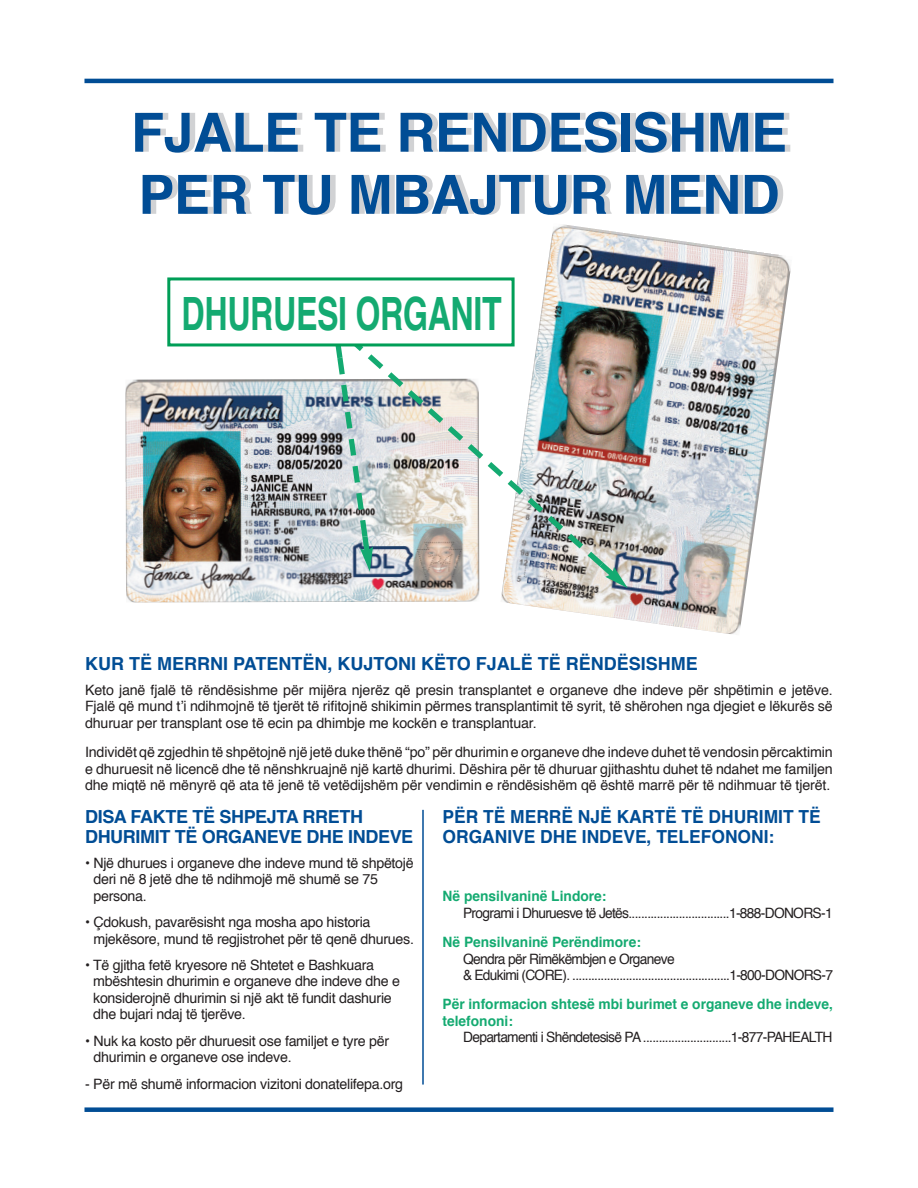
<style>
.page{position:relative;width:918px;height:1188px;background:#fff}
.page>*{position:absolute;margin:0;border:0;box-sizing:border-box;transform-origin:0 0}
.body_9_5{font:700 54px/62.1px "Helvetica";letter-spacing:-.01em;color:#014d95}
.de_muc_blue{font:700 45.9px "Helvetica";letter-spacing:-.01em;color:#14aa71;scale:.7 1}
.de_muc_blue-2{font:700 18px/19.5px "Helvetica";color:#014d95}
.de_muc_blue-3{font:700 18px/19.5px "Helvetica";letter-spacing:-.02em;color:#014d95}
.body_9_5-2{font:14.25px/16.5px "Helvetica";letter-spacing:-.02em;color:#231f20}
.body_9_5-3{font:14.25px/16.5px "Helvetica";letter-spacing:-.05em;color:#231f20}
.body_9_5-4{font:700 14.25px/16.5px "Helvetica";color:#14aa71}
</style>
<div class="page">
<hr style="left:422px;top:810px;width:2px;height:274px;background:#014d95">
<hr style="left:84px;top:79px;width:749px;height:4px;background:#014d95">
<div style="left:84px;top:1107px;width:749px;height:5px;background:#014d95"></div>
<img style="left:125px;top:379px;width:354px;height:223px">
<img style="left:501px;top:224px;width:290px;height:410px">
<svg style="left:605px;top:567px;width:23px;height:21px"></svg>
<img style="left:330px;top:320px;width:290px;height:262px">
<div style="left:170px;top:280px;width:342px;height:63px;background:#fff"></div>
<div style="left:167px;top:277px;width:348px;height:69px;border:3px solid #009e57"></div>
<p class="body_9_5" style="left:131px;top:102px;width:657px">FJALE TE RENDESISHME<br>PER TU MBAJTUR MEND</p>
<p class="de_muc_blue" style="left:182px;top:277px;width:459px">DHURUESI ORGANIT</p>
<p class="de_muc_blue-2" style="left:85px;top:654px;width:614px">KUR TË MERRNI PATENTËN, KUJTONI KËTO FJALË TË RËNDËSISHME</p>
<p class="body_9_5-2" style="left:85px;top:682px;width:749px;text-align:justify">Keto janë fjalë të rëndësishme për mijëra njerëz që presin transplantet e organeve dhe indeve për shpëtimin e jetëve.<br>Fjalë që mund t’i ndihmojnë të tjerët të rifitojnë shikimin përmes transplantimit të syrit, të shërohen nga djegiet e lëkurës së dhuruar per transplant ose të ecin pa dhimbje me kockën e transplantuar.</p>
<p class="body_9_5-2" style="left:85px;top:744px;width:749px;text-align:justify">Individët që zgjedhin të shpëtojnë një jetë duke thënë “po” për dhurimin e organeve dhe indeve duhet të vendosin përcaktimin e dhuruesit në licencë dhe të nënshkruajnë një kartë dhurimi. Dëshira për të dhuruar gjithashtu duhet të ndahet me familjen dhe miqtë në mënyrë që ata të jenë të vetëdijshëm për vendimin e rëndësishëm që është marrë për të ndihmuar të tjerët.</p>
<p class="de_muc_blue-3" style="left:85px;top:807px;width:330px">DISA FAKTE TË SHPEJTA RRETH<br>DHURIMIT TË ORGANEVE DHE INDEVE</p>
<p class="body_9_5-2" style="left:93px;top:855px;width:322px;text-indent:-8px">• Një dhurues i organeve dhe indeve mund të shpëtojë deri në 8 jetë dhe të ndihmojë më shumë se 75 persona.</p>
<p class="body_9_5-2" style="left:93px;top:914px;width:322px;text-indent:-8px">• Çdokush, pavarësisht nga mosha apo historia mjekësore, mund të regjistrohet për të qenë dhurues.</p>
<p class="body_9_5-2" style="left:93px;top:957px;width:308px;text-indent:-8px">• Të gjitha fetë kryesore në Shtetet e Bashkuara mbështesin dhurimin e organeve dhe indeve dhe e konsiderojnë dhurimin si një akt të fundit dashurie dhe bujari ndaj të tjerëve.</p>
<p class="body_9_5-2" style="left:93px;top:1033px;width:297px;text-indent:-8px">• Nuk ka kosto për dhuruesit ose familjet e tyre për dhurimin e organeve ose indeve.</p>
<p class="body_9_5-2" style="left:85px;top:1076px;width:320px">- Për më shumë informacion vizitoni donatelifepa.org</p>
<p class="de_muc_blue-2" style="left:443px;top:807px;width:380px">PËR TË MERRË NJË KARTË TË DHURIMIT TË<br>ORGANIVE DHE INDEVE, TELEFONONI:</p>
<p class="body_9_5-4" style="left:443px;top:888px;width:165px">Në pensilvaninë Lindore:</p>
<p class="body_9_5-3" style="left:463px;top:905px;width:371px">Programi i Dhuruesve të Jetës................................1-888-DONORS-1</p>
<p class="body_9_5-4" style="left:443px;top:934px;width:200px">Në Pensilvaninë Perëndimore:</p>
<p class="body_9_5-3" style="left:463px;top:951px;width:371px">Qendra për Rimëkëmbjen e Organeve<br>&amp; Edukimi (CORE). ..................................................1-800-DONORS-7</p>
<p class="body_9_5-4" style="left:443px;top:996px;width:392px">Për informacion shtesë mbi burimet e organeve dhe indeve, telefononi:</p>
<p class="body_9_5-3" style="left:463px;top:1029px;width:371px">Departamenti i Shëndetesisë PA ............................1-877-PAHEALTH</p>
</div>
